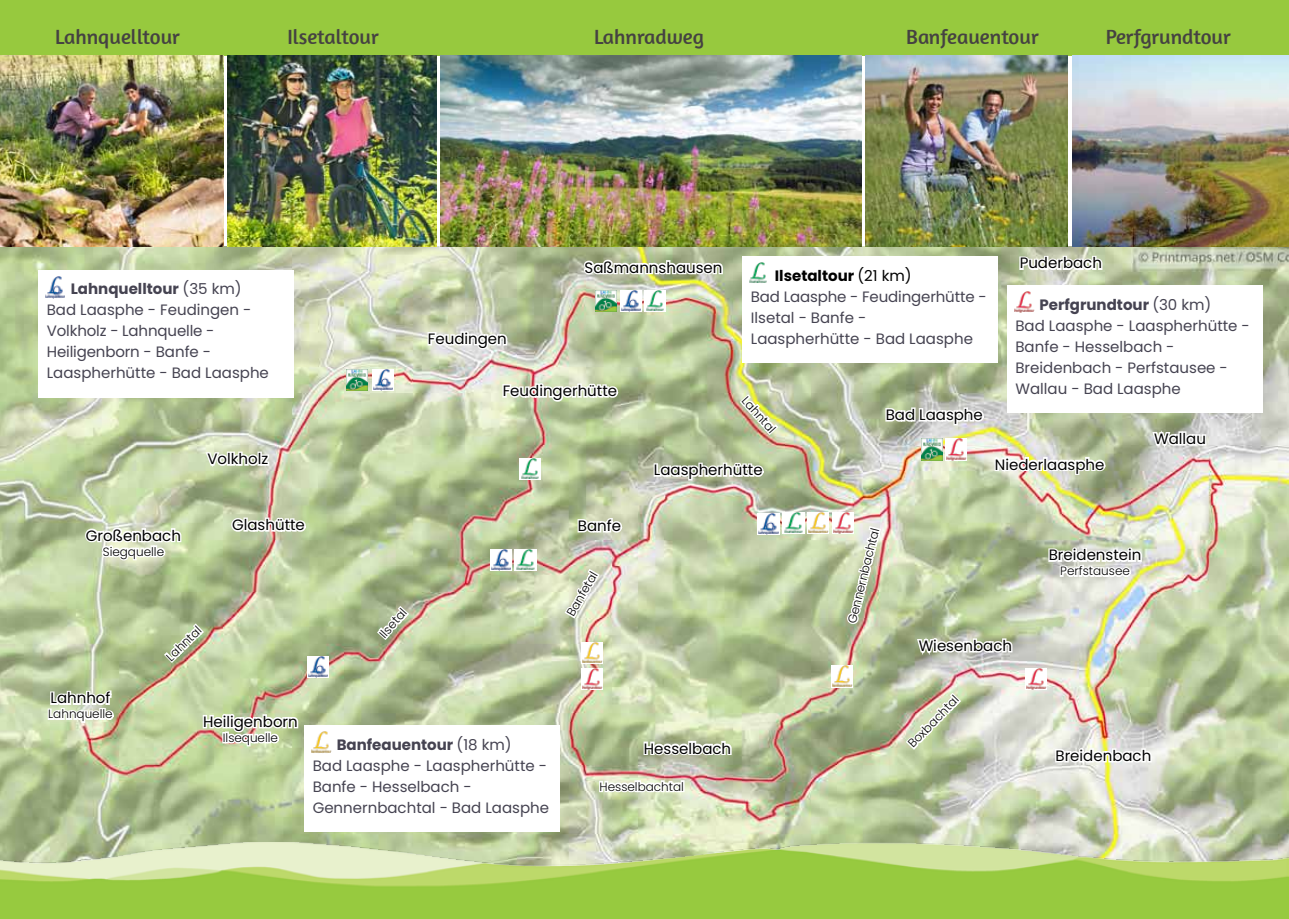
<style>
.page{position:relative;width:1289px;height:919px;background:#fff}
.page>*{position:absolute;margin:0;border:0;box-sizing:border-box;transform-origin:0 0}
.t1{font:21px "Amaranth";color:#454242}
.t2{font:15px/21px "Poppins";color:#454351}
.t3{font:15px "Poppins";color:#000}
.t4{font:300 12px "Poppins";color:#000}
.s1{font-style:inherit}
.s2{color:#000}
</style>
<div class="page">
<img style="left:0;top:247px;width:1288px;height:595px">
<div style="left:0;top:0;width:1288px;height:55px;background:#97c93e"></div>
<img style="left:0;top:842px;width:1288px;height:76px">
<div style="left:38px;top:270px;width:255px;height:128px;background:#fff"></div>
<div style="left:742px;top:256px;width:255px;height:107px;background:#fff"></div>
<div style="left:304px;top:725px;width:255px;height:106px;background:#fff"></div>
<div style="left:1006px;top:285px;width:256px;height:128px;background:#fff"></div>
<svg style="left:883px;top:405px;width:103px;height:22px"></svg>
<svg style="left:426px;top:328px;width:83px;height:24px"></svg>
<svg style="left:203px;top:450px;width:69px;height:21px"></svg>
<svg style="left:229px;top:515px;width:79px;height:20px"></svg>
<svg style="left:46px;top:689px;width:70px;height:38px"></svg>
<svg style="left:83px;top:525px;width:100px;height:40px"></svg>
<svg style="left:201px;top:711px;width:99px;height:40px"></svg>
<svg style="left:652px;top:460px;width:113px;height:22px"></svg>
<svg style="left:642px;top:739px;width:91px;height:19px"></svg>
<svg style="left:915px;top:632px;width:98px;height:29px"></svg>
<svg style="left:1053px;top:745px;width:100px;height:20px"></svg>
<svg style="left:1150px;top:425px;width:57px;height:29px"></svg>
<svg style="left:993px;top:451px;width:114px;height:26px"></svg>
<svg style="left:1046px;top:544px;width:97px;height:40px"></svg>
<svg style="left:1017px;top:254px;width:86px;height:19px"></svg>
<img style="left:620px;top:290px;width:21px;height:21px">
<svg style="left:581px;top:257px;width:143px;height:20px"></svg>
<img style="left:372px;top:369px;width:21px;height:22px">
<img style="left:307px;top:656px;width:22px;height:21px">
<img style="left:757px;top:513px;width:22px;height:21px">
<img style="left:490px;top:549px;width:22px;height:21px">
<img style="left:644px;top:290px;width:21px;height:21px">
<img style="left:519px;top:458px;width:21px;height:21px">
<img style="left:514px;top:549px;width:22px;height:21px">
<img style="left:782px;top:512px;width:22px;height:22px">
<img style="left:807px;top:512px;width:21px;height:22px">
<img style="left:581px;top:642px;width:22px;height:21px">
<img style="left:831px;top:665px;width:22px;height:22px">
<img style="left:832px;top:512px;width:21px;height:21px">
<img style="left:581px;top:668px;width:22px;height:21px">
<img style="left:1025px;top:668px;width:21px;height:22px">
<img style="left:945px;top:438px;width:21px;height:22px">
<img style="left:347px;top:369px;width:21px;height:22px">
<img style="left:595px;top:290px;width:22px;height:21px">
<img style="left:921px;top:438px;width:21px;height:22px">
<svg style="left:162px;top:621px;width:46px;height:44px"></svg>
<img style="left:737px;top:392px;width:43px;height:46px">
<svg style="left:375px;top:603px;width:38px;height:39px"></svg>
<svg style="left:562px;top:566px;width:43px;height:54px"></svg>
<img style="left:844px;top:524px;width:43px;height:102px">
<img style="left:903px;top:690px;width:61px;height:62px">
<svg style="left:597px;top:775px;width:86px;height:24px"></svg>
<div style="left:680px;top:780px;width:4px;height:12px;border:3px solid #fff"></div>
<svg style="left:501px;top:380px;width:119px;height:24px"></svg>
<img style="left:45px;top:277px;width:20px;height:21px">
<svg style="left:576px;top:516px;width:48px;height:20px"></svg>
<img style="left:1014px;top:291px;width:20px;height:22px">
<img style="left:749px;top:263px;width:18px;height:20px">
<img style="left:311px;top:731px;width:21px;height:22px">
<img style="left:0;top:55px;width:223px;height:192px">
<img style="left:227px;top:55px;width:209px;height:192px">
<img style="left:440px;top:55px;width:421px;height:192px">
<img style="left:865px;top:55px;width:202px;height:192px">
<img style="left:1071px;top:55px;width:217px;height:192px">
<h1 class="t1" style="left:55px;top:25px;width:126px">Lahnquelltour</h1>
<h1 class="t1" style="left:287px;top:25px;width:93px">Ilsetaltour</h1>
<h1 class="t1" style="left:594px;top:25px;width:111px">Lahnradweg</h1>
<h1 class="t1" style="left:906px;top:25px;width:134px">Banfeauentour</h1>
<h1 class="t1" style="left:1105px;top:25px;width:127px">Perfgrundtour</h1>
<p class="t2" style="left:47px;top:279px;width:224px;text-indent:24px"><span class="s1">Lahnquelltour</span> (35 km)<br>Bad Laasphe - Feudingen -<br>Volkholz - Lahnquelle -<br>Heiligenborn - Banfe -<br>Laaspherhütte - Bad Laasphe</p>
<p class="t3" style="left:207px;top:450px;width:62px">Volkholz</p>
<p class="t3" style="left:584px;top:259px;width:139px">Saßmannshausen</p>
<p class="t3" style="left:1019px;top:254px;width:84px">Puderbach</p>
<p class="t2" style="left:750px;top:265px;width:237px;text-indent:24px"><span class="s2">Ilsetaltour</span> <span class="s2">(21 km)<br></span>Bad Laasphe - Feudingerhütte -<br>Ilsetal - Banfe -<br>Laaspherhütte - Bad Laasphe</p>
<p class="t2" style="left:1015px;top:294px;width:236px;text-indent:24px"><span class="s1">Perfgrundtour</span> (30 km)<br>Bad Laasphe - Laaspherhütte -<br>Banfe - Hesselbach -<br>Breidenbach - Perfstausee -<br>Wallau - Bad Laasphe</p>
<p class="t3" style="left:428px;top:330px;width:80px">Feudingen</p>
<p class="t3" style="left:502px;top:382px;width:116px">Feudingerhütte</p>
<p class="t4" style="left:749px;top:394px;width:45px;rotate:48deg">Lahntal</p>
<p class="t3" style="left:885px;top:406px;width:99px">Bad Laasphe</p>
<p class="t3" style="left:1153px;top:430px;width:53px">Wallau</p>
<p class="t3" style="left:654px;top:461px;width:110px">Laaspherhütte</p>
<p class="t3" style="left:994px;top:455px;width:111px">Niederlaasphe</p>
<p class="t3" style="left:86px;top:526px;width:96px">Großenbach</p>
<p class="t4" style="left:103px;top:544px;width:63px">Siegquelle</p>
<p class="t3" style="left:232px;top:516px;width:74px">Glashütte</p>
<p class="t3" style="left:50px;top:689px;width:61px">Lahnhof</p>
<p class="t4" style="left:48px;top:707px;width:66px">Lahnquelle</p>
<p class="t4" style="left:163px;top:653px;width:45px;rotate:-44deg">Lahntal</p>
<p class="t4" style="left:376px;top:631px;width:36px;rotate:-48deg">Ilsetal</p>
<p class="t3" style="left:203px;top:712px;width:96px">Heiligenborn</p>
<p class="t4" style="left:223px;top:730px;width:57px">Ilsequelle</p>
<p class="t2" style="left:313px;top:734px;width:238px;text-indent:24px"><span class="s1">Banfeauentour</span> (18 km)<br>Bad Laasphe - Laaspherhütte -<br>Banfe - Hesselbach -<br>Gennernbachtal - Bad Laasphe</p>
<p class="t3" style="left:578px;top:517px;width:45px">Banfe</p>
<p class="t4" style="left:564px;top:611px;width:51px;rotate:-60deg">Banfetal</p>
<p class="t3" style="left:644px;top:739px;width:89px">Hesselbach</p>
<p class="t4" style="left:599px;top:779px;width:86px">Hesselbachtal</p>
<p class="t4" style="left:845px;top:621px;width:99px;rotate:-76deg">Gennernbachtal</p>
<p class="t3" style="left:918px;top:637px;width:95px">Wiesenbach</p>
<p class="t4" style="left:905px;top:740px;width:68px;rotate:-46deg">Boxbachtal</p>
<p class="t3" style="left:1048px;top:546px;width:94px">Breidenstein</p>
<p class="t4" style="left:1060px;top:564px;width:71px">Perfstausee</p>
<p class="t3" style="left:1055px;top:747px;width:97px">Breidenbach</p>
</div>
